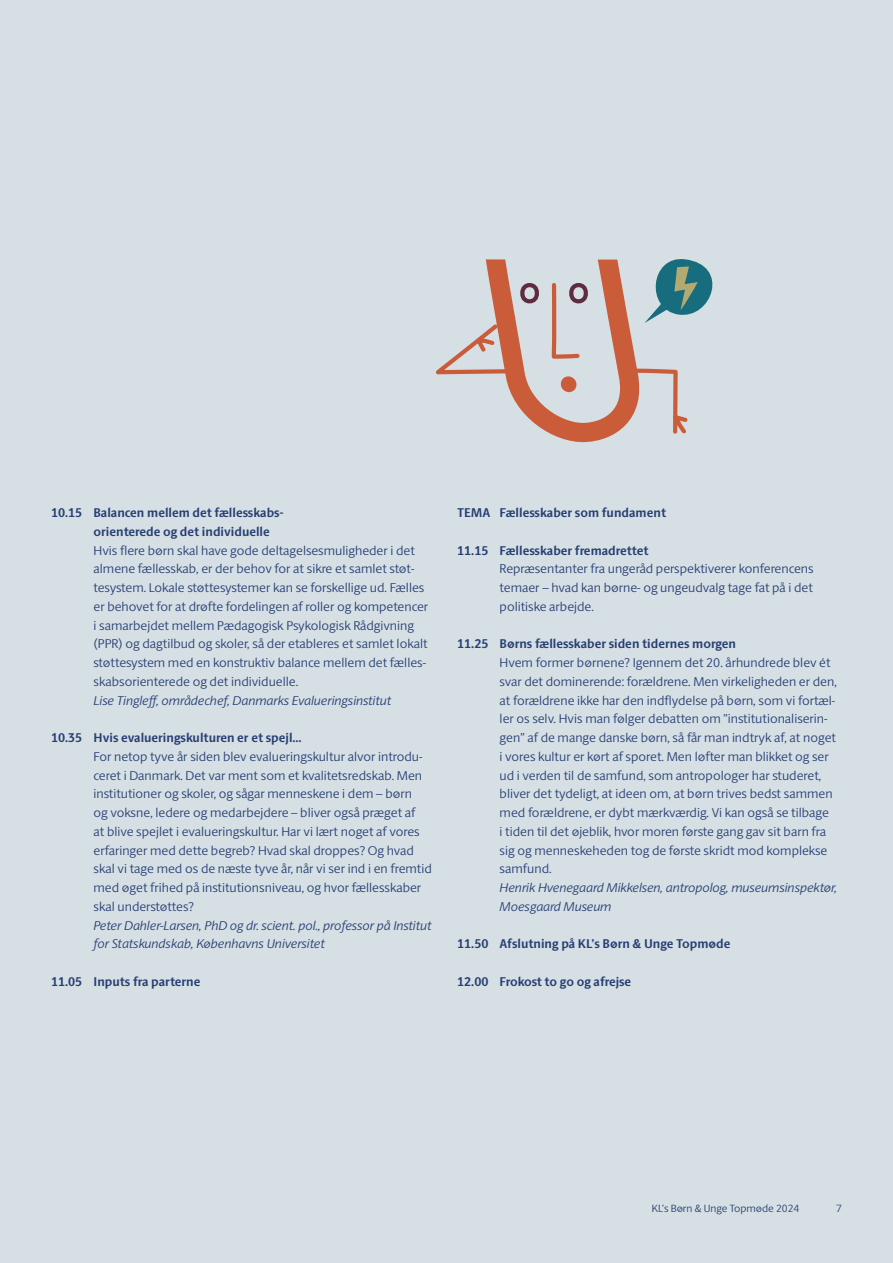
<style>
.page{position:relative;width:893px;height:1263px;background:#d5dfe4}
.page>*{position:absolute;margin:0;border:0;box-sizing:border-box;transform-origin:0 0}
.t1{font:300 12.75px/18.8px "ID Sans";color:#283f74}
.t2{font:700 12.75px/18.8px "ID Sans";color:#283f74}
.t3{font:italic 300 12.75px/18.8px "ID Sans";color:#283f74}
.t4{font:300 10.5px "ID Sans";color:#283f74}
</style>
<div class="page">
<svg style="left:436px;top:344px;width:252px;height:90px"></svg>
<svg style="left:470px;top:259px;width:168px;height:184px"></svg>
<svg style="left:644px;top:259px;width:69px;height:64px"></svg>
<p class="t2" style="left:94px;top:503px;width:191px;text-indent:-43px">10.15 Balancen mellem det fællesskabs&shy;orienterede og det individuelle</p>
<p class="t1" style="left:94px;top:541px;width:336px">Hvis flere børn skal have gode deltagelsesmuligheder i det almene fællesskab, er der behov for at sikre et samlet støt&shy;tesystem. Lokale støttesystemer kan se forskellige ud. Fælles er behovet for at drøfte fordelingen af roller og kompetencer i samarbejdet mellem Pædagogisk Psykologisk Rådgivning (PPR) og dagtilbud og skoler, så der etableres et samlet lokalt støttesystem med en konstruktiv balance mellem det fælles&shy;skabsorienterede og det individuelle.</p>
<p class="t3" style="left:94px;top:691px;width:299px">Lise Tingleff, områdechef, Danmarks Evalueringsinstitut</p>
<p class="t2" style="left:51px;top:728px;width:252px">10.35 Hvis evalueringskulturen er et spejl…</p>
<p class="t1" style="left:94px;top:747px;width:340px">For netop tyve år siden blev evalueringskultur alvor introdu&shy;ceret i Danmark. Det var ment som et kvalitetsredskab. Men institutioner og skoler, og sågar menneskene i dem – børn<br>og voksne, ledere og medarbejdere – bliver også præget af<br>at blive spejlet i evalueringskultur. Har vi lært noget af vores erfaringer med dette begreb? Hvad skal droppes? Og hvad skal vi tage med os de næste tyve år, når vi ser ind i en fremtid med øget frihed på institutionsniveau, og hvor fællesskaber skal understøttes?</p>
<p class="t3" style="left:94px;top:916px;width:339px">Peter Dahler-Larsen, PhD og dr. scient. pol., professor på Institut for Statskundskab, Københavns Universitet</p>
<p class="t2" style="left:51px;top:972px;width:151px">11.05 Inputs fra parterne</p>
<p class="t2" style="left:457px;top:503px;width:210px">TEMA Fællesskaber som fundament</p>
<p class="t2" style="left:457px;top:541px;width:193px">11.15 Fællesskaber fremadrettet</p>
<p class="t1" style="left:500px;top:559px;width:316px;text-align:justify">Repræsentanter fra ungeråd perspektiverer konferencens temaer – hvad kan børne- og ungeudvalg tage fat på i det politiske arbejde.</p>
<p class="t2" style="left:457px;top:635px;width:280px">11.25 Børns fællesskaber siden tidernes morgen</p>
<p class="t1" style="left:500px;top:653px;width:339px">Hvem former børnene? Igennem det 20. århundrede blev ét svar det dominerende: forældrene. Men virkeligheden er den, at forældrene ikke har den indflydelse på børn, som vi fortæl&shy;ler os selv. Hvis man følger debatten om ”institutionaliserin&shy;gen” af de mange danske børn, så får man indtryk af, at noget i vores kultur er kørt af sporet. Men løfter man blikket og ser ud i verden til de samfund, som antropologer har studeret, bliver det tydeligt, at ideen om, at børn trives bedst sammen med forældrene, er dybt mærkværdig. Vi kan også se tilbage<br>i tiden til det øjeblik, hvor moren første gang gav sit barn fra sig og menneskeheden tog de første skridt mod komplekse samfund.</p>
<p class="t3" style="left:500px;top:878px;width:339px">Henrik Hvenegaard Mikkelsen, antropolog, museumsinspektør,<br>Moesgaard Museum</p>
<p class="t2" style="left:457px;top:935px;width:275px">11.50 Afslutning på KL’s Børn &amp; Unge Topmøde</p>
<p class="t2" style="left:457px;top:972px;width:176px">12.00 Frokost to go og afrejse</p>
<p class="t4" style="left:652px;top:1202px;width:149px">KL’s Børn &amp; Unge Topmøde 2024</p>
<p class="t4" style="left:836px;top:1202px;width:7px">7</p>
</div>
